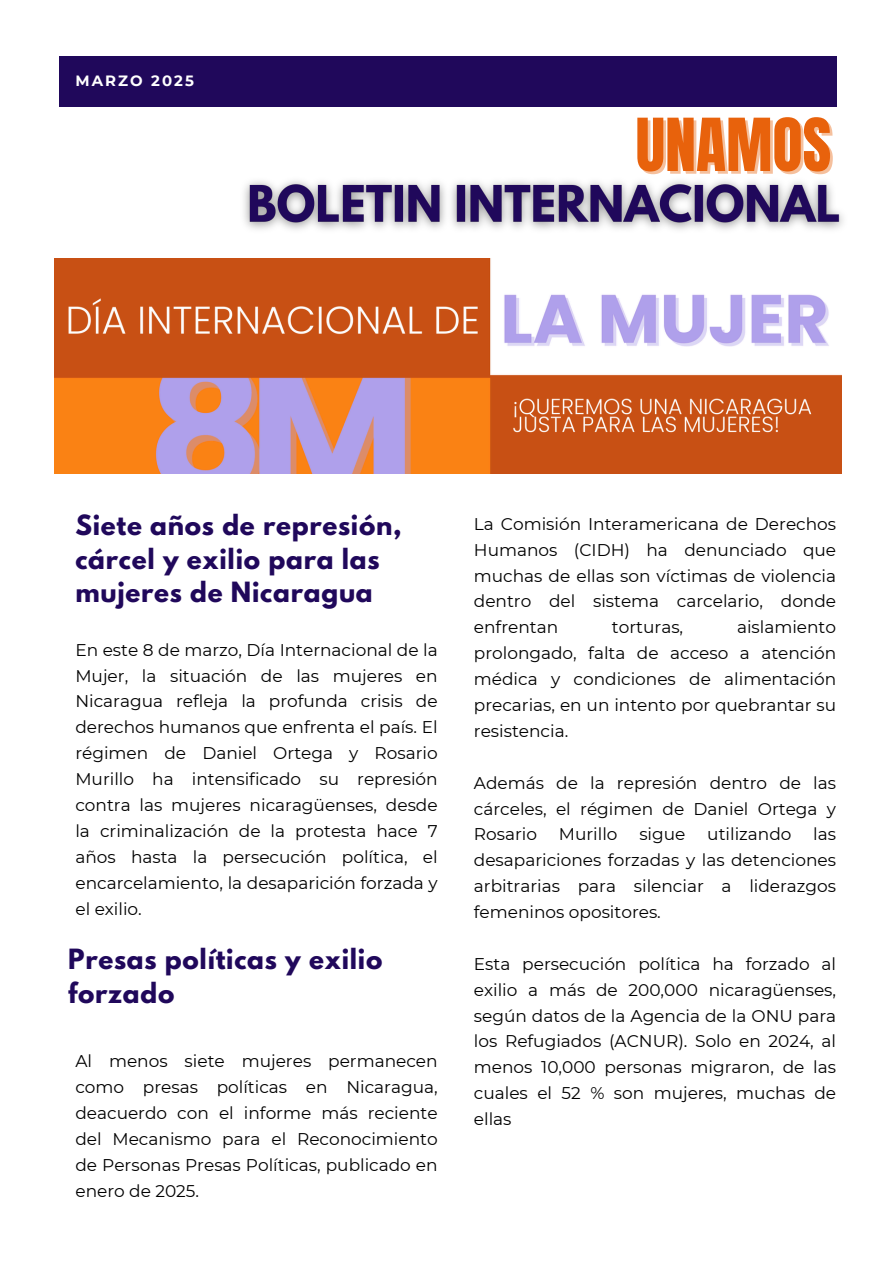
<style>
.page{position:relative;width:894px;height:1264px;background:#fff}
.page>*{position:absolute;margin:0;border:0;box-sizing:border-box;transform-origin:0 0}
.t1{font:62.1px "Anton";color:#e8620c}
.t2{font:700 24.75px/33.8px "League Spartan";letter-spacing:.03em;color:#20085b}
.t3{font:16.95px/25.8px "Montserrat";color:#000;text-align:justify}
.t4{font:700 14.85px "Montserrat";letter-spacing:.14em;color:#fff}
</style>
<div class="page">
<div style="left:59px;top:56px;width:776px;height:51px;background:#20085b"></div>
<img style="left:244px;top:180px;width:599px;height:50px">
<img style="left:54px;top:258px;width:787px;height:215px">
<p class="t4" style="left:75px;top:71px;width:120px">MARZO 2025</p>
<h3 class="t1" style="left:635px;top:100px;width:197px">UNAMOS</h3>
<h3 class="t2" style="left:75px;top:511px;width:328px">Siete años de represión, cárcel y exilio para las mujeres de Nicaragua</h3>
<h4 class="t3" style="left:75px;top:636px;width:363px">En este 8 de marzo, Día Internacional de la Mujer, la situación de las mujeres en Nicaragua refleja la profunda crisis de derechos humanos que enfrenta el país. El régimen de Daniel Ortega y Rosario Murillo ha intensificado su represión contra las mujeres nicaragüenses, desde la criminalización de la protesta hace 7 años hasta la persecución política, el encarcelamiento, la desaparición forzada y el exilio.</h4>
<h4 class="t2" style="left:68px;top:945px;width:316px">Presas políticas y exilio forzado</h4>
<h4 class="t3" style="left:75px;top:1048px;width:363px">Al menos siete mujeres permanecen como presas políticas en Nicaragua, deacuerdo con el informe más reciente del Mecanismo para el Reconocimiento de Personas Presas Políticas, publicado en enero de 2025.</h4>
<p class="t3" style="left:474px;top:510px;width:363px">La Comisión Interamericana de Derechos Humanos (CIDH) ha denunciado que muchas de ellas son víctimas de violencia dentro del sistema carcelario, donde enfrentan</p>
<p class="t3" style="left:474px;top:614px;width:363px;text-indent:263px">aislamiento prolongado, falta de acceso a atención médica y condiciones de alimentación precarias, en un intento por quebrantar su resistencia.</p>
<p class="t3" style="left:474px;top:769px;width:363px">Además de la represión dentro de las cárceles, el régimen de Daniel Ortega y Rosario</p>
<p class="t3" style="left:611px;top:614px;width:73px">torturas,</p>
<p class="t3" style="left:474px;top:821px;width:363px;text-indent:339px">las desapariciones forzadas y las detenciones arbitrarias para silenciar a liderazgos femeninos opositores.</p>
<h2 class="t3" style="left:474px;top:950px;width:363px">Esta persecución política ha forzado al exilio a más de 200,000 nicaragüenses, según datos de la Agencia de la ONU para los Refugiados (ACNUR). Solo en 2024, al menos 10,000 personas migraron, de las cuales el 52 % son mujeres, muchas de ellas</h2>
<p class="t3" style="left:558px;top:821px;width:60px">Murillo</p>
<p class="t3" style="left:639px;top:821px;width:48px">sigue</p>
<p class="t3" style="left:707px;top:821px;width:86px">utilizando</p>
</div>
